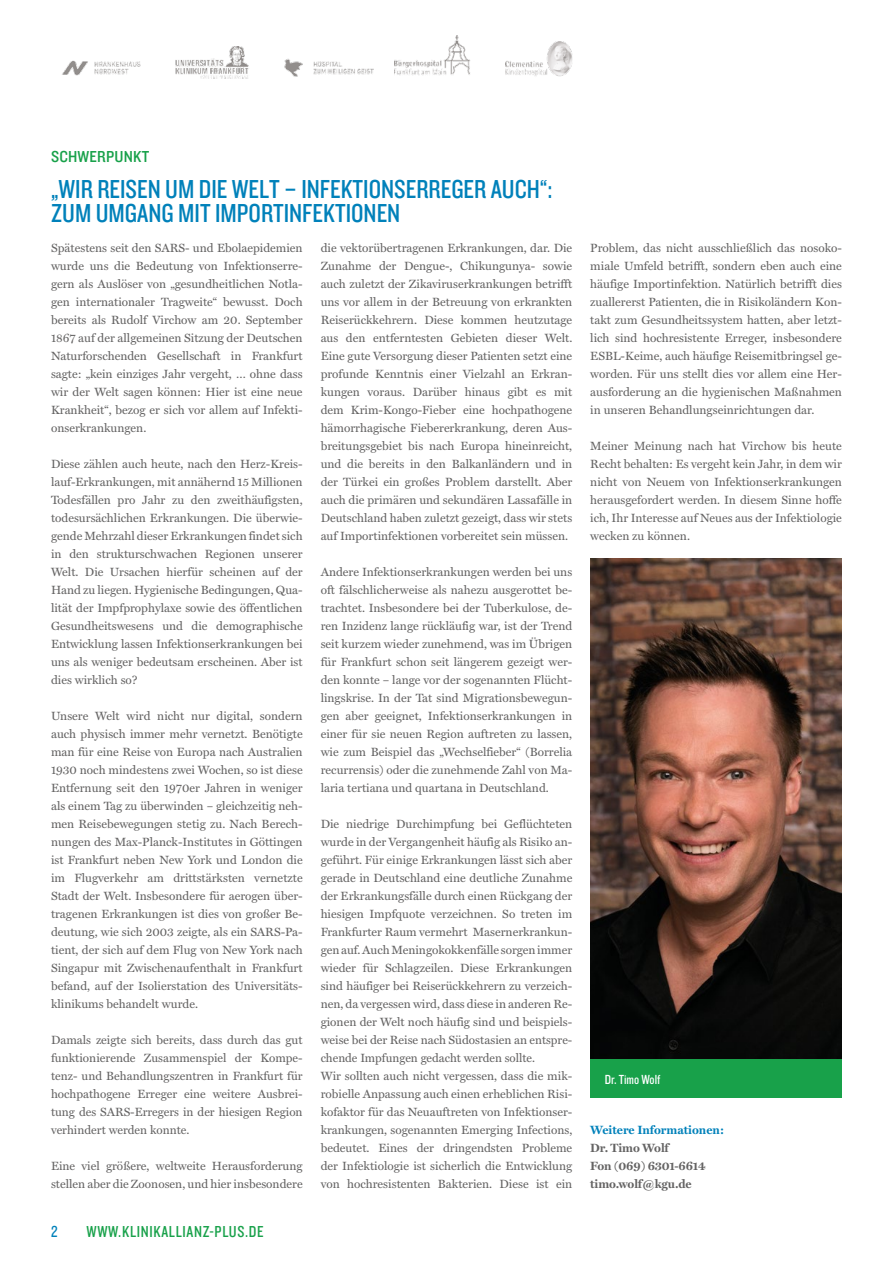
<style>
.page{position:relative;width:893px;height:1263px;background:#fff}
.page>*{position:absolute;margin:0;border:0;box-sizing:border-box;transform-origin:0 0}
.t1{font:27px/24px "Knockout 29 Junior Ltweight";color:#0081ba}
.t2{font:16.5px "Knockout 29 Junior Ltweight";letter-spacing:.04em;color:#18a14a}
.t3{font:16.5px "Knockout 30 Junior Welterwt";letter-spacing:.015em;color:#18a14a}
.t4{font:16.5px "Knockout 29 Junior Ltweight";color:#0081ba}
.t5{font:13.65px "Knockout 29 Junior Ltweight";color:#fff}
.t6{font:12px/18px "Miller Text";color:#646363;text-align:justify}
.t7{font:700 12px/18px "Miller Text";letter-spacing:-.01em;color:#646363}
.t8{font:700 12px "Miller Text";color:#0081ba}
</style>
<div class="page">
<img style="left:506px;top:41px;width:67px;height:36px">
<img style="left:395px;top:36px;width:75px;height:39px">
<img style="left:62px;top:60px;width:79px;height:16px">
<img style="left:175px;top:47px;width:74px;height:32px">
<img style="left:284px;top:59px;width:90px;height:18px">
<img style="left:590px;top:558px;width:252px;height:501px">
<div style="left:590px;top:1059px;width:252px;height:39px;background:#18a14a"></div>
<h2 class="t3" style="left:51px;top:145px;width:100px">SCHWERPUNKT</h2>
<h1 class="t1" style="left:51px;top:176px;width:503px">„WIR REISEN UM DIE WELT – INFEKTIONSERREGER AUCH“:<br>ZUM UMGANG MIT IMPORTINFEKTIONEN</h1>
<p class="t6" style="left:51px;top:239px;width:253px">Spätestens seit den SARS- und Ebolaepidemien wurde uns die Bedeutung von Infektionserre&shy;gern als Auslöser von „gesundheitlichen Notla&shy;gen internationaler Tragweite“ bewusst. Doch bereits als Rudolf Virchow am 20. September 1867 auf der allgemeinen Sitzung der Deutschen Naturforschenden Gesellschaft in Frankfurt sagte: „kein einziges Jahr vergeht, … ohne dass wir der Welt sagen können: Hier ist eine neue Krankheit“, bezog er sich vor allem auf Infekti&shy;onserkrankungen.</p>
<p class="t6" style="left:51px;top:455px;width:253px">Diese zählen auch heute, nach den Herz-Kreis&shy;lauf-Erkrankungen, mit annähernd 15 Millionen Todesfällen pro Jahr zu den zweithäufigsten, todesursächlichen Erkrankungen. Die überwie&shy;gende Mehrzahl dieser Erkrankungen findet sich in den strukturschwachen Regionen unserer Welt. Die Ursachen hierfür scheinen auf der Hand zu liegen. Hygienische Bedingungen, Qua&shy;lität der Impfprophylaxe sowie des öffentlichen Gesundheitswesens und die demographische Entwicklung lassen Infektionserkrankungen bei uns als weniger bedeutsam erscheinen. Aber ist dies wirklich so?</p>
<p class="t6" style="left:51px;top:707px;width:253px">Unsere Welt wird nicht nur digital, sondern auch physisch immer mehr vernetzt. Benötigte man für eine Reise von Europa nach Australien 1930 noch mindestens zwei Wochen, so ist diese Entfernung seit den 1970er Jahren in weniger als einem Tag zu überwinden – gleichzeitig neh&shy;men Reisebewegungen stetig zu. Nach Berech&shy;nungen des Max-Planck-Institutes in Göttingen ist Frankfurt neben New York und London die im Flugverkehr am drittstärksten vernetzte Stadt der Welt. Insbesondere für aerogen über&shy;tragenen Erkrankungen ist dies von großer Be&shy;deutung, wie sich 2003 zeigte, als ein SARS-Pa&shy;tient, der sich auf dem Flug von New York nach Singapur mit Zwischenaufenthalt in Frankfurt befand, auf der Isolierstation des Universitäts&shy;klinikums behandelt wurde.</p>
<p class="t6" style="left:51px;top:1031px;width:253px">Damals zeigte sich bereits, dass durch das gut funktionierende Zusammenspiel der Kompe&shy;tenz- und Behandlungszentren in Frankfurt für hochpathogene Erreger eine weitere Ausbrei&shy;tung des SARS-Erregers in der hiesigen Region verhindert werden konnte.</p>
<p class="t6" style="left:51px;top:1157px;width:253px">Eine viel größere, weltweite Herausforderung stellen aber die Zoonosen, und hier insbesondere</p>
<h2 class="t4" style="left:51px;top:1221px;width:8px">2</h2>
<h2 class="t2" style="left:87px;top:1221px;width:179px">WWW.KLINIKALLIANZ-PLUS.DE</h2>
<p class="t6" style="left:321px;top:239px;width:253px">die vektorübertragenen Erkrankungen, dar. Die Zunahme der Dengue-, Chikungunya- sowie auch zuletzt der Zikaviruserkrankungen betrifft uns vor allem in der Betreuung von erkrankten Reiserückkehrern. Diese kommen heutzutage aus den entferntesten Gebieten dieser Welt.<br>Eine gute Versorgung dieser Patienten setzt eine profunde Kenntnis einer Vielzahl an Erkran&shy;kungen voraus. Darüber hinaus gibt es mit dem Krim-Kongo-Fieber eine hochpathogene hämorrhagische Fiebererkrankung, deren Aus&shy;breitungsgebiet bis nach Europa hineinreicht, und die bereits in den Balkanländern und in der Türkei ein großes Problem darstellt. Aber auch die primären und sekundären Lassafälle in Deutschland haben zuletzt gezeigt, dass wir stets auf Importinfektionen vorbereitet sein müssen.</p>
<p class="t6" style="left:321px;top:563px;width:253px">Andere Infektionserkrankungen werden bei uns oft fälschlicherweise als nahezu ausgerottet be&shy;trachtet. Insbesondere bei der Tuberkulose, de&shy;ren Inzidenz lange rückläufig war, ist der Trend seit kurzem wieder zunehmend, was im Übrigen für Frankfurt schon seit längerem gezeigt wer&shy;den konnte – lange vor der sogenannten Flücht&shy;lingskrise. In der Tat sind Migrationsbewegun&shy;gen aber geeignet, Infektionserkrankungen in einer für sie neuen Region auftreten zu lassen, wie zum Beispiel das „Wechselfieber“ (Borrelia recurrensis) oder die zunehmende Zahl von Ma&shy;laria tertiana und quartana in Deutschland.</p>
<p class="t6" style="left:321px;top:815px;width:253px;text-align:left">Die niedrige Durchimpfung bei Geflüchteten wurde in der Vergangenheit häufig als Risiko an&shy;geführt. Für einige Erkrankungen lässt sich aber gerade in Deutschland eine deutliche Zunahme der Erkrankungsfälle durch einen Rückgang der hiesigen Impfquote verzeichnen. So treten im Frankfurter Raum vermehrt Masernerkrankun&shy;gen auf. Auch Meningokokkenfälle sorgen immer wieder für Schlagzeilen. Diese Erkrankungen sind häufiger bei Reiserückkehrern zu verzeich&shy;nen, da vergessen wird, dass diese in anderen Re&shy;gionen der Welt noch häufig sind und beispiels&shy;weise bei der Reise nach Südostasien an entspre&shy;chende Impfungen gedacht werden sollte.<br>Wir sollten auch nicht vergessen, dass die mik&shy;robielle Anpassung auch einen erheblichen Risi&shy;kofaktor für das Neuauftreten von Infektionser&shy;krankungen, sogenannten Emerging Infections, bedeutet. Eines der dringendsten Probleme der Infektiologie ist sicherlich die Entwicklung von hochresistenten Bakterien. Diese ist ein</p>
<p class="t6" style="left:590px;top:239px;width:253px">Problem, das nicht ausschließlich das nosoko&shy;miale Umfeld betrifft, sondern eben auch eine häufige Importinfektion. Natürlich betrifft dies zuallererst Patienten, die in Risikoländern Kon&shy;takt zum Gesundheitssystem hatten, aber letzt&shy;lich sind hochresistente Erreger, insbesondere ESBL-Keime, auch häufige Reisemitbringsel ge&shy;worden. Für uns stellt dies vor allem eine Her&shy;ausforderung an die hygienischen Maßnahmen in unseren Behandlungseinrichtungen dar.</p>
<p class="t6" style="left:590px;top:437px;width:253px">Meiner Meinung nach hat Virchow bis heute Recht behalten: Es vergeht kein Jahr, in dem wir nicht von Neuem von Infektionserkrankungen herausgefordert werden. In diesem Sinne hoffe ich, Ihr Interesse auf Neues aus der Infektiologie wecken zu können.</p>
<p class="t5" style="left:605px;top:1071px;width:57px">Dr. Timo Wolf</p>
<p class="t8" style="left:590px;top:1123px;width:135px">Weitere Informationen:</p>
<p class="t7" style="left:590px;top:1139px;width:117px">Dr. Timo Wolf<br>Fon (069) 6301-6614 timo.wolf@kgu.de</p>
</div>
